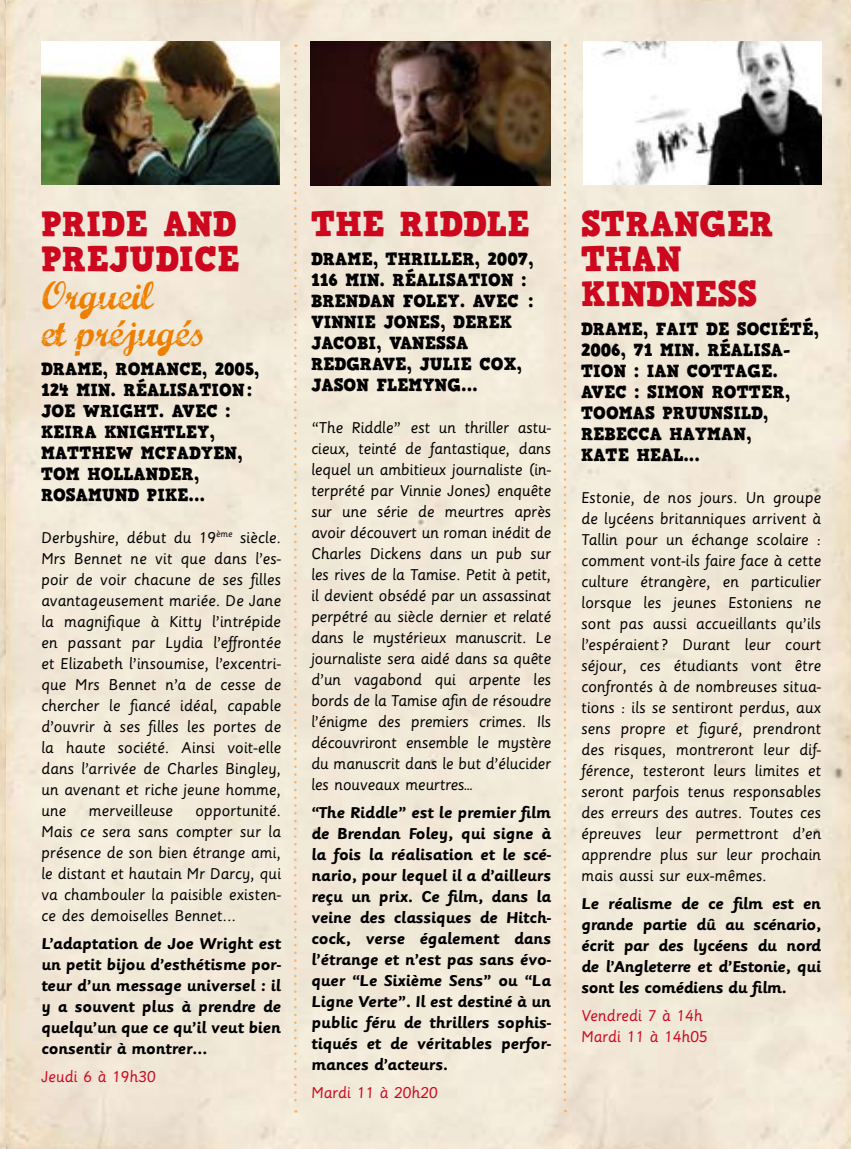
<style>
.page{position:relative;width:851px;height:1149px;background:#fff}
.page>*{position:absolute;margin:0;border:0;box-sizing:border-box;transform-origin:0 0}
.t1{font:40px/37.5px "Marcelle Script";letter-spacing:-.02em;color:#ee7f00}
.t2{font:700 35px/35px "HVD Comic Serif";color:#cc071e}
.t3{font:17.5px/21px "Sassoon Primary";color:#000;text-align:justify}
.t4{font:700 17.5px/21px "Sassoon Primary";letter-spacing:-.02em;color:#000;text-align:justify}
.t5{font:700 17.5px/21px "HVD Comic Serif";color:#000}
.t6{font:17.5px/21px "Sassoon Primary";color:#cc071e}
</style>
<div class="page">
<div style="left:0;top:0;width:850px;height:1148px;background:#f1e8d7"></div>
<img style="left:41px;top:42px;width:238px;height:142px">
<img style="left:311px;top:42px;width:239px;height:143px">
<img style="left:583px;top:42px;width:238px;height:142px">
<svg style="left:294px;top:53px;width:2px;height:1059px;background:#f2dbbc"></svg>
<svg style="left:563px;top:53px;width:3px;height:1058px;background:#f3ddc1"></svg>
<h2 class="t2" style="left:41px;top:205px;width:200px">PRIDE AND<br>PREJUDICE</h2>
<h1 class="t1" style="left:41px;top:274px;width:167px">Orgueil<br>et préjugés</h1>
<p class="t5" style="left:41px;top:357px;width:220px">DRAME, ROMANCE, 2005,<br>124 MIN. RÉALISATION:<br>JOE WRIGHT. AVEC :<br>KEIRA KNIGHTLEY,<br>MATTHEW MCFADYEN,<br>TOM HOLLANDER,<br>ROSAMUND PIKE…</p>
<p class="t3" style="left:41px;top:526px;width:241px">Derbyshire, début du 19<sup>ème</sup> siècle.<br>Mrs Bennet ne vit que dans l’es&shy;poir de voir chacune de ses filles avantageusement mariée. De Jane la magnifique à Kitty l’intrépide en passant par Lydia l’effrontée et Elizabeth l’insoumise, l’excentri&shy;que Mrs Bennet n’a de cesse de chercher le fiancé idéal, capable d’ouvrir à ses filles les portes de la haute société. Ainsi voit-elle dans l’arrivée de Charles Bingley, un avenant et riche jeune homme, une</p>
<p class="t3" style="left:88px;top:799px;width:86px">merveilleuse</p>
<p class="t3" style="left:41px;top:799px;width:241px;text-indent:154px">opportunité.<br>Mais ce sera sans compter sur la présence de son bien étrange ami, le distant et hautain Mr Darcy, qui va chambouler la paisible existen&shy;ce des demoiselles Bennet...</p>
<p class="t4" style="left:41px;top:933px;width:241px">L’adaptation de Joe Wright est un petit bijou d’esthétisme por&shy;teur d’un message universel : il y a souvent plus à prendre de quelqu’un que ce qu’il veut bien consentir à montrer...</p>
<p class="t6" style="left:41px;top:1066px;width:116px">Jeudi 6 à 19h30</p>
<h2 class="t2" style="left:311px;top:205px;width:220px">THE RIDDLE</h2>
<p class="t5" style="left:311px;top:247px;width:224px">DRAME, THRILLER, 2007,<br>116 MIN. RÉALISATION :<br>BRENDAN FOLEY. AVEC :<br>VINNIE JONES, DEREK<br>JACOBI, VANESSA<br>REDGRAVE, JULIE COX,<br>JASON FLEMYNG…</p>
<p class="t3" style="left:311px;top:416px;width:241px">“The Riddle” est un thriller astu&shy;cieux, teinté de fantastique, dans lequel un ambitieux journaliste (in&shy;terprété par Vinnie Jones) enquête sur une série de meurtres après avoir découvert un roman inédit de Charles Dickens dans un pub sur les rives de la Tamise. Petit à petit, il devient obsédé par un assassinat perpétré au siècle dernier et relaté dans le mystérieux manuscrit. Le journaliste sera aidé dans sa quête d’un vagabond qui arpente les bords de la Tamise afin de résoudre l’énigme des premiers crimes. Ils découvriront ensemble le mystère du manuscrit dans le but d’élucider les nouveaux meurtres…</p>
<p class="t4" style="left:311px;top:802px;width:241px">“The Riddle” est le premier film de Brendan Foley, qui signe à la fois la réalisation et le scé&shy;nario, pour lequel il a d’ailleurs reçu un prix. Ce film, dans la veine des classiques de Hitch&shy;cock, verse également dans l’étrange et n’est pas sans évo&shy;quer “Le Sixième Sens” ou “La Ligne Verte”. Il est destiné à un public féru de thrillers sophis&shy;tiqués et de véritables perfor&shy;mances d’acteurs.</p>
<p class="t6" style="left:311px;top:1082px;width:128px">Mardi 11 à 20h20</p>
<h2 class="t2" style="left:581px;top:205px;width:194px">STRANGER<br>THAN<br>KINDNESS</h2>
<p class="t5" style="left:581px;top:317px;width:239px">DRAME, FAIT DE SOCIÉTÉ,<br>2006, 71 MIN. RÉALISA-<br>TION : IAN COTTAGE.<br>AVEC : SIMON ROTTER,<br>TOOMAS PRUUNSILD,<br>REBECCA HAYMAN,<br>KATE HEAL...</p>
<p class="t3" style="left:581px;top:486px;width:241px">Estonie, de nos jours. Un groupe de lycéens britanniques arrivent à Tallin pour un échange scolaire : comment vont-ils faire face à cette culture étrangère, en particulier lorsque les jeunes Estoniens ne sont pas aussi accueillants qu’ils l’espéraient? Durant leur court séjour, ces étudiants vont être confrontés à de nombreuses situa&shy;tions : ils se sentiront perdus, aux sens propre et figuré, prendront des risques, montreront leur dif&shy;férence, testeront leurs limites et seront parfois tenus responsables des erreurs des autres. Toutes ces épreuves leur permettront d’en apprendre plus sur leur prochain mais aussi sur eux-mêmes.</p>
<p class="t4" style="left:581px;top:893px;width:241px">Le réalisme de ce film est en grande partie dû au scénario, écrit par des lycéens du nord de l’Angleterre et d’Estonie, qui sont les comédiens du film.</p>
<p class="t6" style="left:581px;top:1005px;width:128px">Vendredi 7 à 14h<br>Mardi 11 à 14h05</p>
</div>
